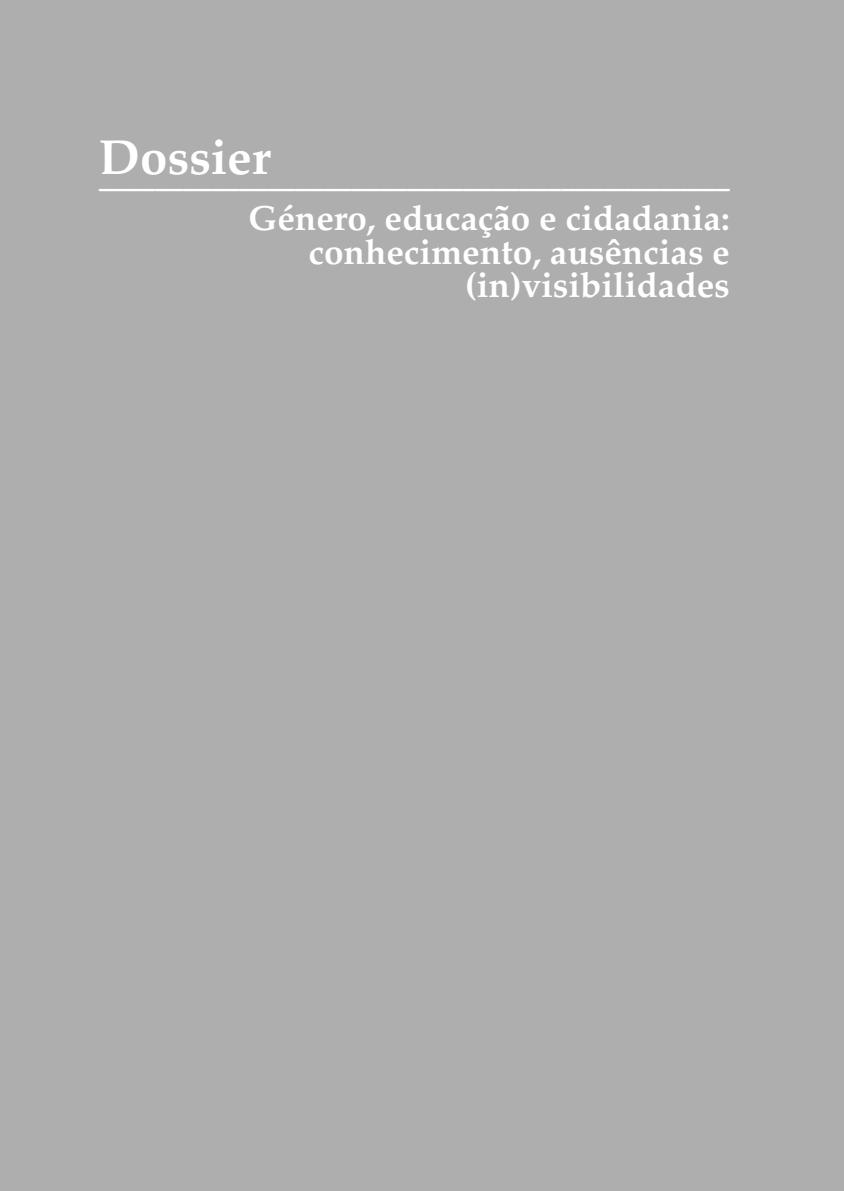
<style>
.page{position:relative;width:844px;height:1191px;background:#fff}
.page>*{position:absolute;margin:0;border:0;box-sizing:border-box;transform-origin:0 0}
.t1{font:700 49px "Palatino";color:#fff}
.t2{font:700 35px/33.2px "Palatino";color:#fff;text-align:right}
.t3{font:700 28px "Palatino";color:#fff}
</style>
<div class="page">
<div style="left:0;top:0;width:843px;height:1191px;background:#aeaeae"></div>
<h1 class="t1" style="left:99px;top:116px;width:173px">Dossier</h1>
<p class="t3" style="left:99px;top:164px;width:631px">–––––––––––––––––––––––––––––––––––––––––––––</p>
<p class="t2" style="left:248px;top:201px;width:483px">Género, educação e cidadania: conhecimento, ausências e (in)visibilidades</p>
</div>
